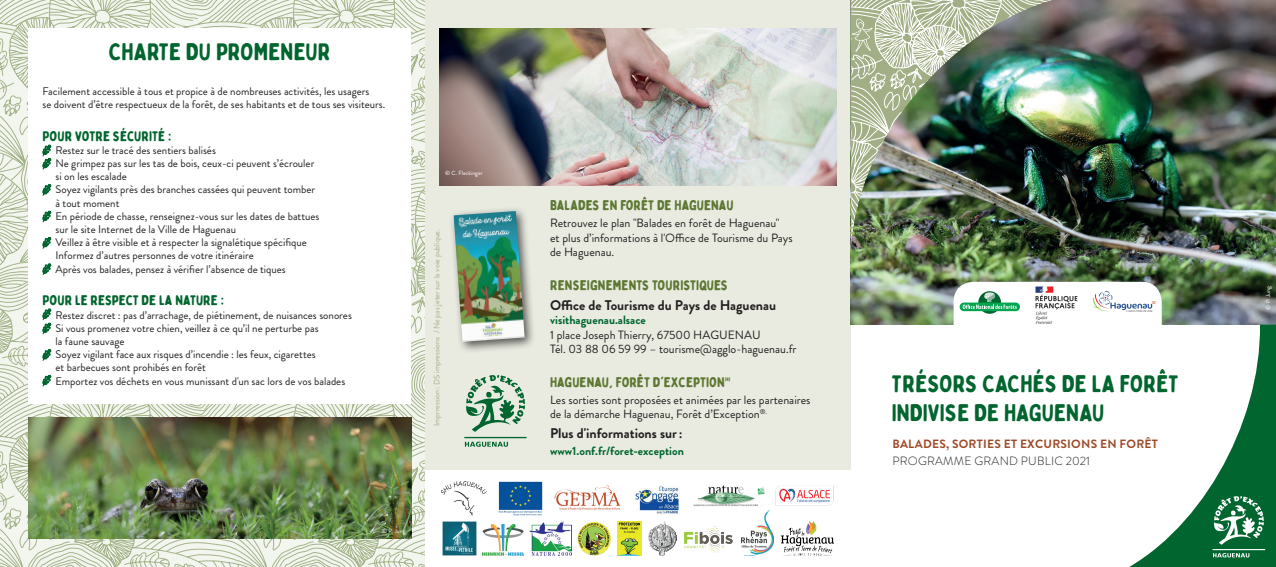
<style>
.page{position:relative;width:1276px;height:567px;background:#fff}
.page>*{position:absolute;margin:0;border:0;box-sizing:border-box;transform-origin:0 0}
.t1{font:24px/28.8px "Bobby Jones Soft";color:#00652e}
.t2{font:14px "Bobby Jones Soft";color:#5e7833}
.t3{font:700 14px "Brandon Grotesque";color:#231f20}
.t4{font:14px "Bobby Jones Soft";color:#00652e}
.t5{font:12px/14.4px "Brandon Grotesque";color:#231f20}
.t6{font:700 12px "Brandon Grotesque";color:#00652e}
.t7{font:700 12px "Brandon Grotesque";letter-spacing:.02em;color:#9e4b29}
.t8{font:300 12px "Brandon Grotesque";letter-spacing:.02em;color:#231f20}
.t9{font:11px/13.2px "Brandon Grotesque";color:#231f20}
.t10{font:8px "Brandon Grotesque";color:#a2ae85}
.t11{font:6px "Brandon Grotesque";color:#fff}
</style>
<div class="page">
<svg style="left:0;top:0;width:425px;height:567px"></svg>
<div style="left:425px;top:0;width:425px;height:567px;background:#e9ebe1"></div>
<div style="left:425px;top:470px;width:434px;height:97px;background:#fff"></div>
<div style="left:28px;top:28px;width:383px;height:376px;background:#fff"></div>
<img style="left:439px;top:28px;width:397px;height:157px">
<div style="left:449px;top:206px;width:88px;height:148px;background:#231f20;opacity:.75"></div>
<img style="left:453px;top:211px;width:71px;height:131px">
<img style="left:850px;top:0;width:426px;height:325px">
<svg style="left:953px;top:282px;width:208px;height:43px"></svg>
<img style="left:1035px;top:286px;width:42px;height:39px">
<svg style="left:1129px;top:325px;width:147px;height:242px"></svg>
<svg style="left:1212px;top:496px;width:53px;height:62px"></svg>
<img style="left:850px;top:0;width:254px;height:250px">
<img style="left:851px;top:0;width:252px;height:242px">
<img style="left:28px;top:418px;width:383px;height:121px">
<img style="left:775px;top:486px;width:58px;height:19px">
<img style="left:498px;top:482px;width:44px;height:34px">
<img style="left:635px;top:485px;width:44px;height:29px">
<img style="left:554px;top:485px;width:67px;height:25px">
<img style="left:693px;top:485px;width:71px;height:21px">
<img style="left:441px;top:482px;width:46px;height:34px">
<img style="left:684px;top:526px;width:49px;height:27px">
<img style="left:530px;top:521px;width:41px;height:34px">
<img style="left:741px;top:510px;width:33px;height:45px">
<img style="left:483px;top:524px;width:40px;height:31px">
<img style="left:442px;top:521px;width:34px;height:34px">
<img style="left:781px;top:521px;width:52px;height:34px">
<img style="left:577px;top:522px;width:34px;height:33px">
<img style="left:648px;top:521px;width:29px;height:34px">
<img style="left:618px;top:521px;width:24px;height:34px">
<svg style="left:42px;top:144px;width:9px;height:26px"></svg>
<svg style="left:42px;top:184px;width:9px;height:12px"></svg>
<svg style="left:42px;top:210px;width:9px;height:13px"></svg>
<svg style="left:42px;top:237px;width:9px;height:12px"></svg>
<svg style="left:42px;top:263px;width:9px;height:12px"></svg>
<svg style="left:42px;top:308px;width:9px;height:27px"></svg>
<svg style="left:42px;top:349px;width:9px;height:12px"></svg>
<svg style="left:42px;top:375px;width:9px;height:12px"></svg>
<svg style="left:464px;top:375px;width:63px;height:72px"></svg>
<h1 class="t1" style="left:109px;top:38px;width:224px">CHARTE DU PROMENEUR</h1>
<p class="t9" style="left:43px;top:84px;width:344px">Facilement accessible à tous et propice à de nombreuses activités, les usagers<br>se doivent d’être respectueux de la forêt, de ses habitants et de tous ses visiteurs.</p>
<p class="t4" style="left:43px;top:127px;width:130px">POUR VOTRE SÉCURITÉ :</p>
<p class="t9" style="left:56px;top:144px;width:265px">Restez sur le tracé des sentiers balisés<br>Ne grimpez pas sur les tas de bois, ceux-ci peuvent s’écrouler si on les escalade<br>Soyez vigilants près des branches cassées qui peuvent tomber à tout moment<br>En période de chasse, renseignez-vous sur les dates de battues sur le site Internet de la Ville de Haguenau<br>Veillez à être visible et à respecter la signalétique spécifique Informez d’autres personnes de votre itinéraire<br>Après vos balades, pensez à vérifier l’absence de tiques</p>
<p class="t4" style="left:43px;top:292px;width:183px">POUR LE RESPECT DE LA NATURE :</p>
<p class="t9" style="left:56px;top:308px;width:298px">Restez discret : pas d’arrachage, de piétinement, de nuisances sonores Si vous promenez votre chien, veillez à ce qu’il ne perturbe pas<br>la faune sauvage<br>Soyez vigilant face aux risques d’incendie : les feux, cigarettes<br>et barbecues sont prohibés en forêt<br>Emportez vos déchets en vous munissant d'un sac lors de vos balades</p>
<p class="t11" style="left:445px;top:169px;width:39px">© C. Fleckinger</p>
<p class="t10" style="left:431px;top:426px;width:198px;rotate:-90deg">Imprression : DS impressions / Ne pas jeter sur la voie publique.</p>
<p class="t11" style="left:382px;top:527px;width:25px">© P. Jung</p>
<p class="t2" style="left:550px;top:197px;width:185px">BALADES EN FORÊT DE HAGUENAU</p>
<p class="t5" style="left:550px;top:216px;width:244px">Retrouvez le plan "Balades en forêt de Haguenau"<br>et plus d’informations à l'Office de Tourisme du Pays de Haguenau.</p>
<p class="t2" style="left:550px;top:277px;width:180px">RENSEIGNEMENTS TOURISTIQUES</p>
<p class="t3" style="left:550px;top:295px;width:228px">Office de Tourisme du Pays de Haguenau</p>
<p class="t6" style="left:550px;top:312px;width:97px">visithaguenau.alsace</p>
<p class="t5" style="left:550px;top:327px;width:248px">1 place Joseph Thierry, 67500 HAGUENAU<br>Tél. 03 88 06 59 99 – tourisme@agglo-haguenau.fr</p>
<p class="t2" style="left:550px;top:373px;width:182px">HAGUENAU, FORÊT D'EXCEPTION<sup>®</sup></p>
<p class="t5" style="left:550px;top:393px;width:262px">Les sorties sont proposées et animées par les partenaires de la démarche Haguenau, Forêt d’Exception<sup>®.</sup></p>
<p class="t3" style="left:550px;top:423px;width:134px">Plus d'informations sur:</p>
<p class="t6" style="left:550px;top:443px;width:135px">www1.onf.fr/foret-exception</p>
<h1 class="t1" style="left:892px;top:370px;width:288px">TRÉSORS CACHÉS DE LA FORÊT<br>INDIVISE DE HAGUENAU</h1>
<p class="t7" style="left:892px;top:435px;width:267px">BALADES, SORTIES ET EXCURSIONS EN FORÊT</p>
<p class="t8" style="left:892px;top:452px;width:199px">PROGRAMME GRAND PUBLIC 2021</p>
<p class="t11" style="left:1264px;top:310px;width:25px;rotate:-90deg">© P. Jung</p>
</div>
